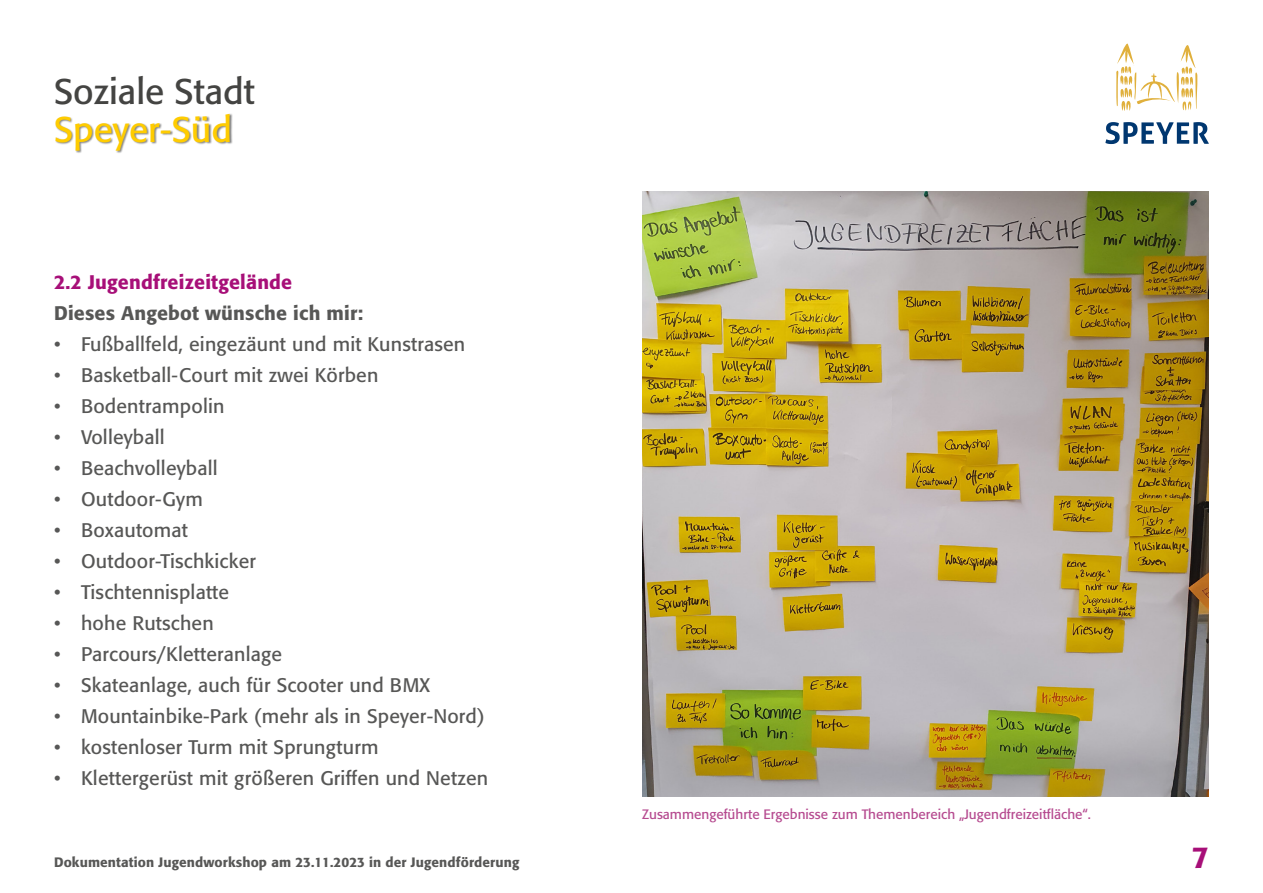
<style>
.page{position:relative;width:1263px;height:893px;background:#fff}
.page>*{position:absolute;margin:0;border:0;box-sizing:border-box;transform-origin:0 0}
.t1{font:35.25px "Formata";color:#444442}
.t2{font:35.25px "Formata";color:#fc0}
.t3{font:500 30px "Formata";color:#a70f78}
.t4{font:19.5px "Formata";letter-spacing:.01em;color:#575756}
.t5{font:500 19.5px "Formata";letter-spacing:.01em;color:#575756}
.t6{font:500 19.5px "Formata";letter-spacing:.01em;color:#a70f78}
.t7{font:13.5px "Formata";color:#b64b90}
.t8{font:500 13.5px "Formata";letter-spacing:.01em;color:#575756}
</style>
<div class="page">
<div style="left:56px;top:113px;width:177px;height:40px;background:#000;opacity:.48"></div>
<svg style="left:1116px;top:44px;width:81px;height:67px"></svg>
<svg style="left:1105px;top:122px;width:104px;height:22px"></svg>
<img style="left:642px;top:191px;width:567px;height:606px">
<h1 class="t1" style="left:54px;top:71px;width:202px">Soziale Stadt</h1>
<h1 class="t2" style="left:54px;top:108px;width:179px">Speyer-Süd</h1>
<p class="t6" style="left:54px;top:270px;width:240px">2.2 Jugendfreizeitgelände</p>
<p class="t5" style="left:54px;top:301px;width:311px">Dieses Angebot wünsche ich mir:</p>
<p class="t4" style="left:54px;top:332px;width:413px">• Fußballfeld, eingezäunt und mit Kunstrasen</p>
<p class="t4" style="left:54px;top:363px;width:326px">• Basketball-Court mit zwei Körben</p>
<p class="t4" style="left:54px;top:394px;width:172px">• Bodentrampolin</p>
<p class="t4" style="left:54px;top:425px;width:112px">• Volleyball</p>
<p class="t4" style="left:54px;top:456px;width:165px">• Beachvolleyball</p>
<p class="t4" style="left:54px;top:487px;width:150px">• Outdoor-Gym</p>
<p class="t4" style="left:54px;top:518px;width:135px">• Boxautomat</p>
<p class="t4" style="left:54px;top:549px;width:203px">• Outdoor-Tischkicker</p>
<p class="t4" style="left:54px;top:580px;width:177px">• Tischtennisplatte</p>
<p class="t4" style="left:54px;top:611px;width:161px">• hohe Rutschen</p>
<p class="t4" style="left:54px;top:642px;width:230px">• Parcours/Kletteranlage</p>
<p class="t4" style="left:54px;top:673px;width:378px">• Skateanlage, auch für Scooter und BMX</p>
<p class="t4" style="left:54px;top:704px;width:432px">• Mountainbike-Park (mehr als in Speyer-Nord)</p>
<p class="t4" style="left:54px;top:735px;width:326px">• kostenloser Turm mit Sprungturm</p>
<p class="t4" style="left:54px;top:766px;width:436px">• Klettergerüst mit größeren Griffen und Netzen</p>
<p class="t7" style="left:642px;top:806px;width:450px">Zusammengeführte Ergebnisse zum Themenbereich „Jugendfreizeitfläche“.</p>
<p class="t8" style="left:54px;top:854px;width:467px">Dokumentation Jugendworkshop am 23.11.2023 in der Jugendförderung</p>
<h2 class="t3" style="left:1191px;top:839px;width:19px">7</h2>
</div>
